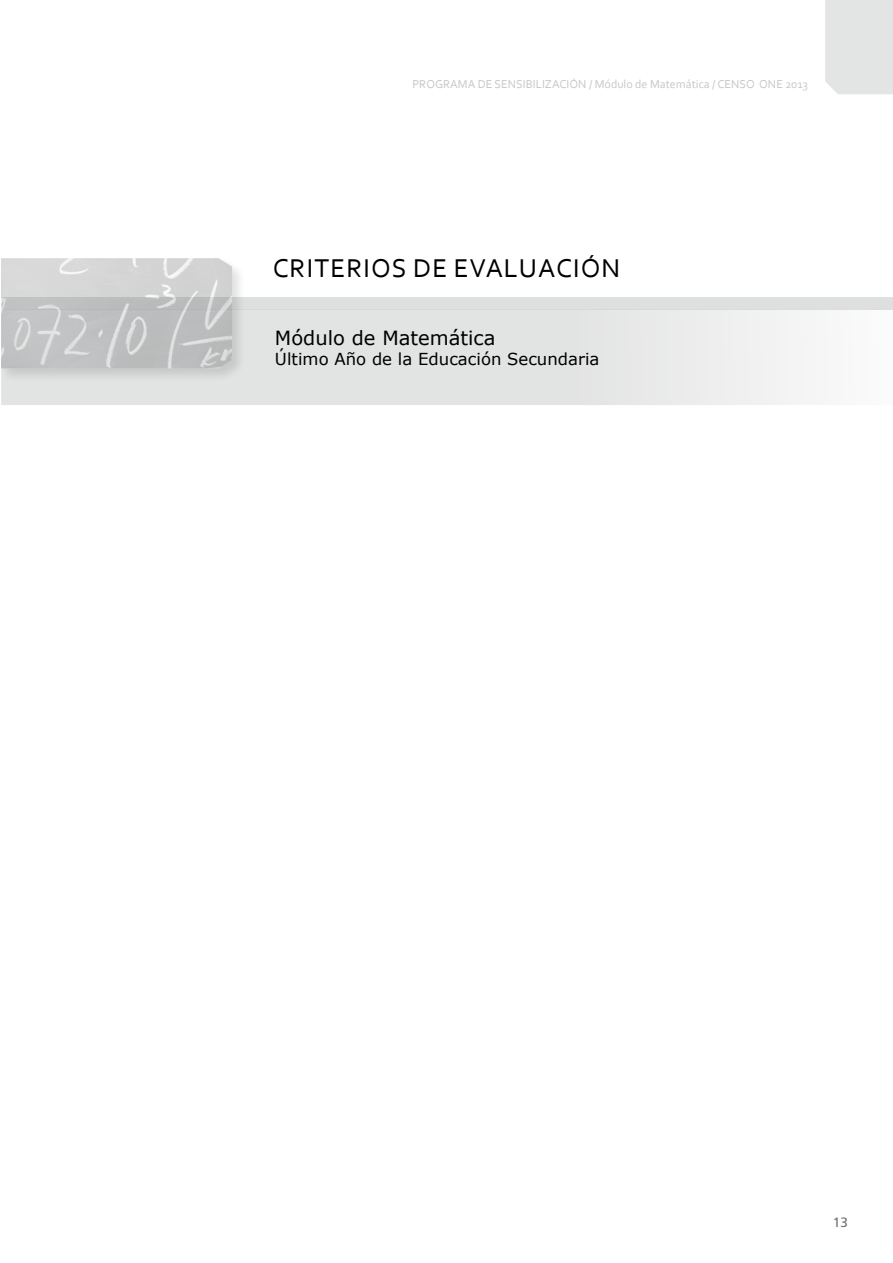
<style>
.page{position:relative;width:893px;height:1263px;background:#fff}
.page>*{position:absolute;margin:0;border:0;box-sizing:border-box;transform-origin:0 0}
.t1{font:27px "Corbel";color:#000}
.t2{font:19.5px "Verdana";color:#000}
.t3{font:16.5px "Verdana";color:#000}
.t4{font:13.5px "Frutiger";color:#707172}
.t5{font:12px "Corbel";color:#c6c7c8}
</style>
<div class="page">
<div style="left:825px;top:0;width:68px;height:94px;background:#e3e4e4"></div>
<div style="left:2px;top:298px;width:891px;height:12px;background:#dedfdf"></div>
<svg style="left:1px;top:310px;width:805px;height:95px;fill:#e2e3e3"></svg>
<div style="left:0;top:256px;width:246px;height:126px;background:#000;opacity:.39"></div>
<img style="left:1px;top:258px;width:231px;height:110px">
<p class="t5" style="left:412px;top:77px;width:397px">PROGRAMA DE SENSIBILIZACIÓN / MÓDULO DE MATEMÁTICA / CENSO ONE 2013</p>
<h1 class="t1" style="left:273px;top:251px;width:74px">CRITERIOS</h1>
<h1 class="t1" style="left:413px;top:251px;width:142px">DE EVALUACIÓN</h1>
<h2 class="t2" style="left:275px;top:326px;width:222px">Módulo de Matemática</h2>
<h3 class="t3" style="left:275px;top:348px;width:326px">Último Año de la Educación Secundaria</h3>
<p class="t4" style="left:833px;top:1214px;width:17px">13</p>
</div>
